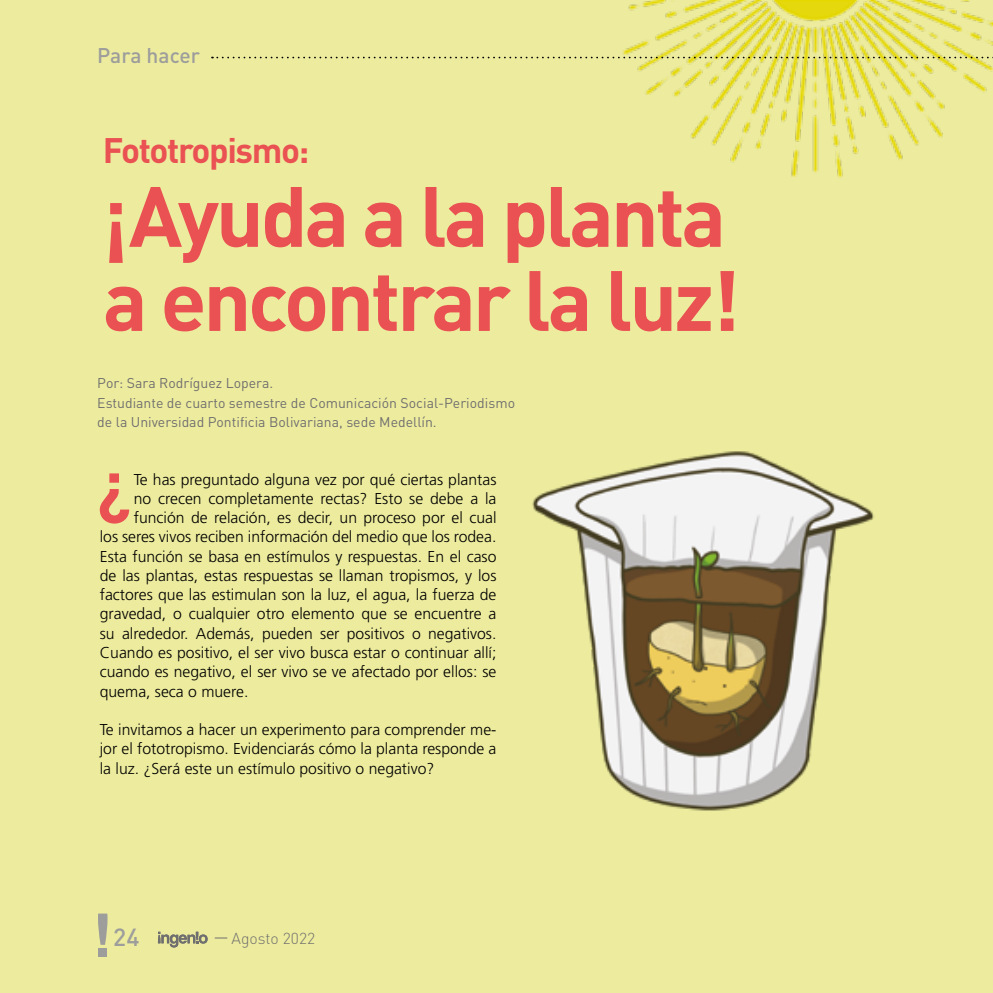
<style>
.page{position:relative;width:993px;height:993px;background:#fff}
.page>*{position:absolute;margin:0;border:0;box-sizing:border-box;transform-origin:0 0}
.t1{font:700 84px/84px "DIN Pro";letter-spacing:-.04em;color:#ea5153}
.t2{font:700 69.83px "DIN Pro";color:#ea5153}
.t3{font:700 35px "DIN Pro";letter-spacing:-.04em;color:#ea5153}
.t4{font:500 24.5px "DIN Pro";color:#9d9d9c}
.t5{font:500 21px "DIN Pro";color:#9d9d9c}
.t6{font:300 15.75px/19.2px "Frutiger LT Std";color:#000;text-align:justify}
.t7{font:300 15.75px "DIN Pro";color:#706f6f}
.t8{font:14px/19.2px "DIN Pro";color:#706f6f}
</style>
<div class="page">
<div style="left:0;top:0;width:992px;height:992px;background:#edec9e"></div>
<img style="left:532px;top:451px;width:342px;height:360px">
<img style="left:547px;top:0;width:445px;height:178px">
<svg style="left:212px;top:57px;width:781px;height:1px"></svg>
<div style="left:98px;top:948px;width:9px;height:8px;background:#9d9d9c"></div>
<svg style="left:98px;top:913px;width:9px;height:31px"></svg>
<svg style="left:158px;top:931px;width:49px;height:16px"></svg>
<svg style="left:215px;top:937px;width:12px;height:1px"></svg>
<h3 class="t5" style="left:97px;top:39px;width:104px">Para hacer</h3>
<h3 class="t3" style="left:103px;top:121px;width:208px">Fototropismo:</h3>
<h1 class="t1" style="left:103px;top:164px;width:638px">¡Ayuda a la planta a encontrar la luz!</h1>
<p class="t8" style="left:97px;top:373px;width:419px">Por: Sara Rodríguez Lopera.<br>Estudiante de cuarto semestre de Comunicación Social-Periodismo de la Universidad Pontificia Bolivariana, sede Medellín.</p>
<h2 class="t2" style="left:97px;top:439px;width:38px">¿</h2>
<p class="t6" style="left:134px;top:469px;width:364px">Te has preguntado alguna vez por qué ciertas plantas</p>
<p class="t6" style="left:134px;top:489px;width:364px">no crecen completamente rectas? Esto se debe a la</p>
<p class="t6" style="left:134px;top:508px;width:364px">función de relación, es decir, un proceso por el cual</p>
<p class="t6" style="left:100px;top:527px;width:398px">los seres vivos reciben información del medio que los rodea.</p>
<p class="t6" style="left:100px;top:546px;width:398px">Esta función se basa en estímulos y respuestas. En el caso</p>
<p class="t6" style="left:100px;top:566px;width:398px">de las plantas, estas respuestas se llaman tropismos, y los</p>
<p class="t6" style="left:100px;top:585px;width:398px">factores que las estimulan son la luz, el agua, la fuerza de</p>
<p class="t6" style="left:100px;top:604px;width:398px">gravedad, o cualquier otro elemento que se encuentre a</p>
<p class="t6" style="left:100px;top:623px;width:398px">su alrededor. Además, pueden ser positivos o negativos.</p>
<p class="t6" style="left:100px;top:643px;width:398px">Cuando es positivo, el ser vivo busca estar o continuar allí;</p>
<p class="t6" style="left:100px;top:662px;width:398px">cuando es negativo, el ser vivo se ve afectado por ellos: se</p>
<p class="t6" style="left:100px;top:681px;width:150px">quema, seca o muere.</p>
<p class="t6" style="left:100px;top:720px;width:398px">Te invitamos a hacer un experimento para comprender me&shy;jor el fototropismo. Evidenciarás cómo la planta responde a la luz. ¿Será este un estímulo positivo o negativo?</p>
<h3 class="t4" style="left:113px;top:916px;width:28px">24</h3>
<p class="t7" style="left:231px;top:925px;width:85px">Agosto 2022</p>
</div>
